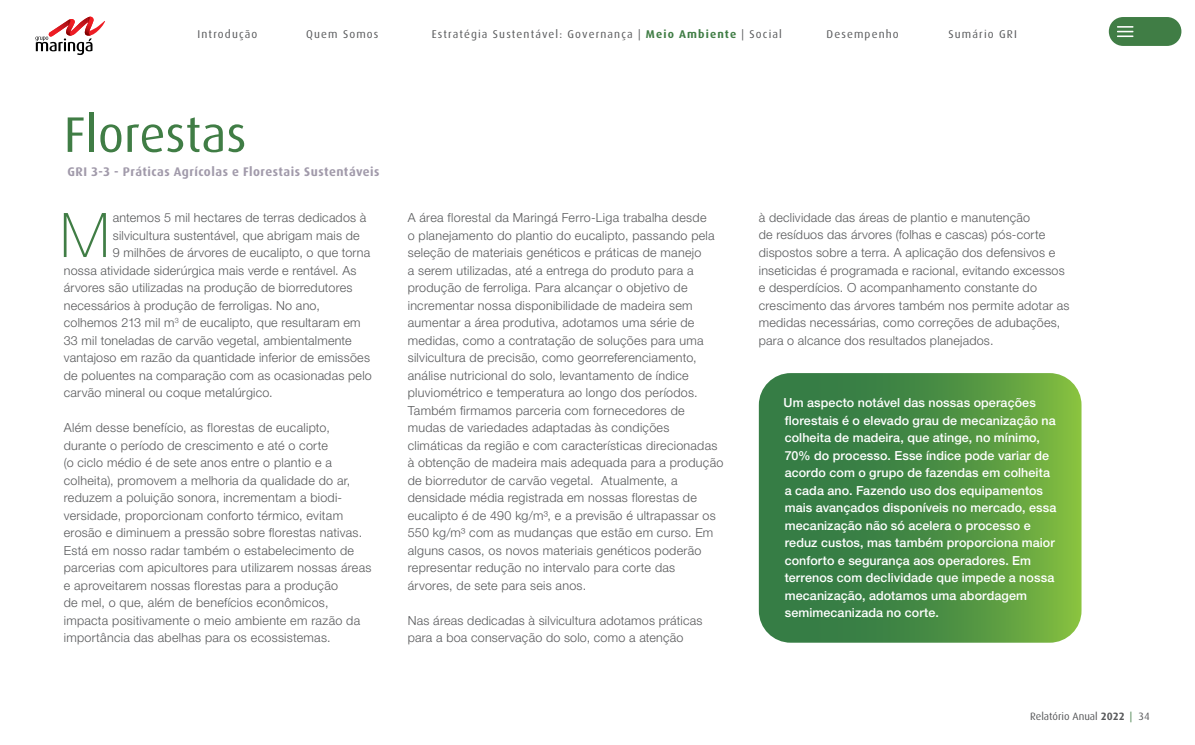
<style>
.page{position:relative;width:1195px;height:745px;background:#fff}
.page>*{position:absolute;margin:0;border:0;box-sizing:border-box;transform-origin:0 0}
.t1{font:100 61.5px "Helvetica Neue";color:#407d45}
.t2{font:50px "Dax";color:#407d45}
.t3{font:300 12.5px/17.5px "Helvetica Neue LT Pro";letter-spacing:.02em;color:#58595b}
.t4{font:500 12.5px/17.5px "Helvetica Neue LT Pro";letter-spacing:.005em;color:#fff}
.t5{font:700 12.5px "Dax";letter-spacing:.04em;color:#a19aaa}
.t6{font:11.25px "Dax";letter-spacing:.1em;color:#58595b}
.t7{font:10.62px "Dax";color:#58595b}
.s1{font-weight:700;color:#407d45}
.s2{font-weight:700}
.s3{color:#407d45}
</style>
<div class="page">
<svg style="left:758px;top:373px;width:323px;height:269px;background:#4f9145"></svg>
<svg style="left:35px;top:16px;width:70px;height:39px"></svg>
<div style="left:1108px;top:17px;width:73px;height:29px;background:#407d45;border-radius:14px"></div>
<svg style="left:1117px;top:26px;width:16px;height:11px"></svg>
<p class="t6" style="left:197px;top:27px;width:61px">Introdução</p>
<p class="t6" style="left:306px;top:27px;width:74px">Quem Somos</p>
<p class="t6" style="left:431px;top:27px;width:351px">Estratégia Sustentável: Governança | <span class="s1">Meio Ambiente</span> | Social</p>
<p class="t6" style="left:826px;top:27px;width:74px">Desempenho</p>
<p class="t6" style="left:948px;top:27px;width:70px">Sumário GRI</p>
<h2 class="t2" style="left:64px;top:107px;width:184px">Florestas</h2>
<p class="t5" style="left:67px;top:164px;width:314px">GRI 3-3 - Práticas Agrícolas e Florestais Sustentáveis</p>
<h1 class="t1" style="left:60px;top:188px;width:51px">M</h1>
<p class="t3" style="left:113px;top:208px;width:255px">antemos 5 mil hectares de terras dedicados à</p>
<p class="t3" style="left:113px;top:226px;width:248px">silvicultura sustentável, que abrigam mais de</p>
<p class="t3" style="left:113px;top:243px;width:259px">9 milhões de árvores de eucalipto, o que torna</p>
<p class="t3" style="left:64px;top:261px;width:294px">nossa atividade siderúrgica mais verde e rentável. As</p>
<p class="t3" style="left:64px;top:278px;width:290px">árvores são utilizadas na produção de biorredutores</p>
<p class="t3" style="left:64px;top:296px;width:257px">necessários à produção de ferroligas. No ano,</p>
<p class="t3" style="left:64px;top:313px;width:298px">colhemos 213 mil m<sup>3</sup> de eucalipto, que resultaram em</p>
<p class="t3" style="left:64px;top:331px;width:289px">33 mil toneladas de carvão vegetal, ambientalmente</p>
<p class="t3" style="left:64px;top:348px;width:307px">vantajoso em razão da quantidade inferior de emissões</p>
<p class="t3" style="left:64px;top:366px;width:309px">de poluentes na comparação com as ocasionadas pelo</p>
<p class="t3" style="left:64px;top:383px;width:210px">carvão mineral ou coque metalúrgico.</p>
<p class="t3" style="left:64px;top:418px;width:309px">Além desse benefício, as florestas de eucalipto, durante o período de crescimento e até o corte<br>(o ciclo médio é de sete anos entre o plantio e a colheita), promovem a melhoria da qualidade do ar, reduzem a poluição sonora, incrementam a biodi&shy;versidade, proporcionam conforto térmico, evitam erosão e diminuem a pressão sobre florestas nativas.<br>Está em nosso radar também o estabelecimento de parcerias com apicultores para utilizarem nossas áreas e aproveitarem nossas florestas para a produção<br>de mel, o que, além de benefícios econômicos, impacta positivamente o meio ambiente em razão da importância das abelhas para os ecossistemas.</p>
<p class="t3" style="left:407px;top:208px;width:317px">A área florestal da Maringá Ferro-Liga trabalha desde<br>o planejamento do plantio do eucalipto, passando pela seleção de materiais genéticos e práticas de manejo<br>a serem utilizadas, até a entrega do produto para a produção de ferroliga. Para alcançar o objetivo de incrementar nossa disponibilidade de madeira sem aumentar a área produtiva, adotamos uma série de medidas, como a contratação de soluções para uma silvicultura de precisão, como georreferenciamento, análise nutricional do solo, levantamento de índice pluviométrico e temperatura ao longo dos períodos.<br>Também firmamos parceria com fornecedores de mudas de variedades adaptadas às condições climáticas da região e com características direcionadas à obtenção de madeira mais adequada para a produção de biorredutor de carvão vegetal. Atualmente, a densidade média registrada em nossas florestas de eucalipto é de 490 kg/m³, e a previsão é ultrapassar os 550 kg/m³ com as mudanças que estão em curso. Em alguns casos, os novos materiais genéticos poderão representar redução no intervalo para corte das árvores, de sete para seis anos.</p>
<p class="t3" style="left:407px;top:611px;width:296px">Nas áreas dedicadas à silvicultura adotamos práticas para a boa conservação do solo, como a atenção</p>
<p class="t3" style="left:758px;top:208px;width:312px">à declividade das áreas de plantio e manutenção<br>de resíduos das árvores (folhas e cascas) pós-corte dispostos sobre a terra. A aplicação dos defensivos e inseticidas é programada e racional, evitando excessos e desperdícios. O acompanhamento constante do crescimento das árvores também nos permite adotar as medidas necessárias, como correções de adubações, para o alcance dos resultados planejados.</p>
<p class="t4" style="left:783px;top:393px;width:274px">Um aspecto notável das nossas operações florestais é o elevado grau de mecanização na colheita de madeira, que atinge, no mínimo, 70% do processo. Esse índice pode variar de acordo com o grupo de fazendas em colheita a cada ano. Fazendo uso dos equipamentos mais avançados disponíveis no mercado, essa mecanização não só acelera o processo e reduz custos, mas também proporciona maior conforto e segurança aos operadores. Em terrenos com declividade que impede a nossa mecanização, adotamos uma abordagem semimecanizada no corte.</p>
<p class="t7" style="left:1029px;top:710px;width:121px">Relatório Anual <span class="s2">2022</span> <span class="s3">|</span> 34</p>
</div>
